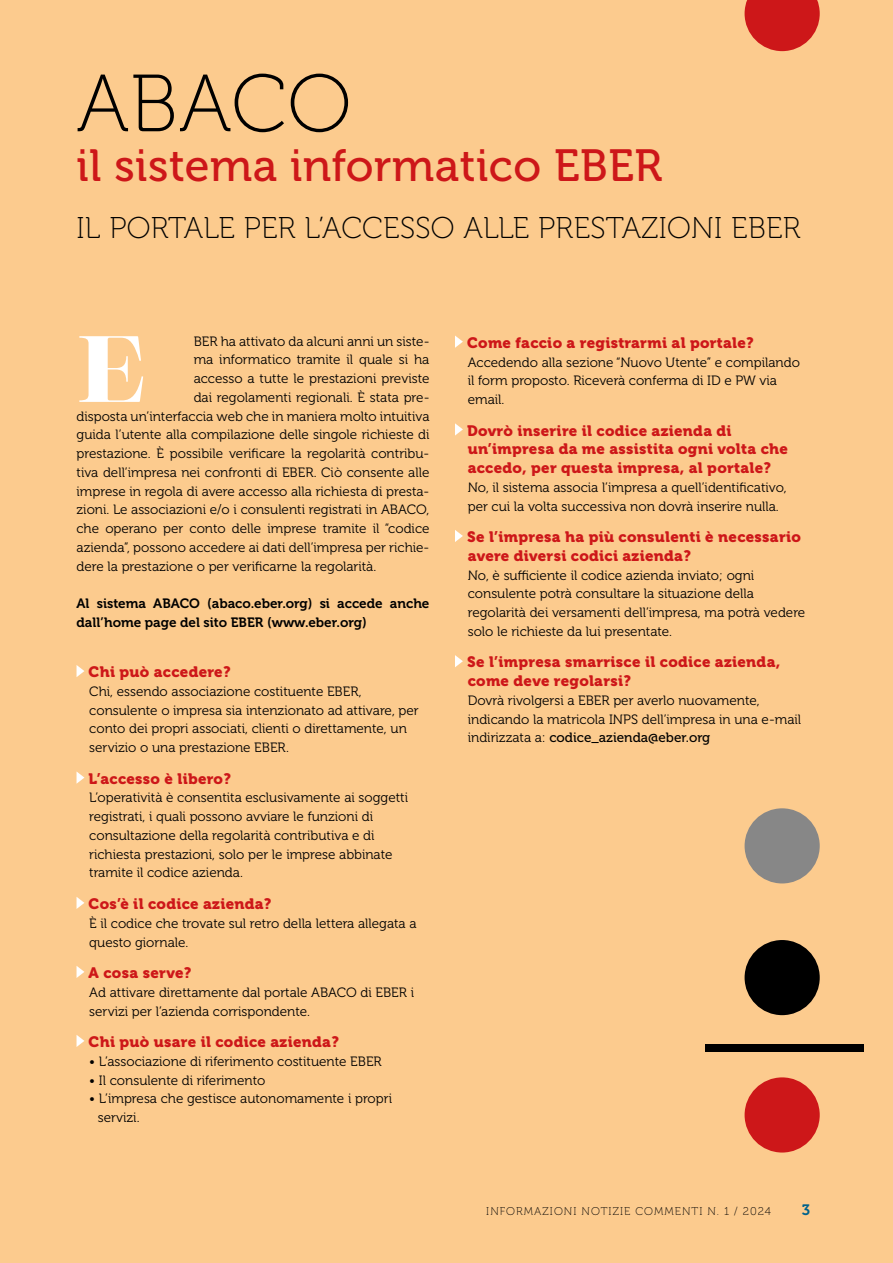
<style>
.page{position:relative;width:893px;height:1263px;background:#fccb8e}
.page>*{position:absolute;margin:0;border:0;box-sizing:border-box;transform-origin:0 0}
.t1{font:700 93.9px "Encorpada Essential";color:#fff}
.t2{font:81px "Museo 100";letter-spacing:.005em;color:#000}
.t3{font:45px "Museo 500";letter-spacing:.01em;color:#cd1719}
.t4{font:30px "Museo 100";letter-spacing:.01em;color:#000}
.t5{font:15px/18.8px "Museo 900";letter-spacing:.02em;color:#cd1719}
.t6{font:15px "Museo 700";color:#00628b}
.t7{font:13.5px/18.8px "Museo 300";color:#000}
.t8{font:13.5px/18.8px "Museo 700";color:#000}
.t9{font:13.5px "Museo 500";color:#000}
.t10{font:11.25px "Museo 100";letter-spacing:.09em;color:#000}
.s1{font-family:"Museo 300"}
</style>
<div class="page">
<svg style="left:77px;top:665px;width:7px;height:12px"></svg>
<svg style="left:77px;top:772px;width:7px;height:11px"></svg>
<svg style="left:77px;top:897px;width:7px;height:12px"></svg>
<svg style="left:77px;top:966px;width:7px;height:12px"></svg>
<svg style="left:77px;top:1035px;width:7px;height:12px"></svg>
<svg style="left:455px;top:335px;width:8px;height:13px"></svg>
<svg style="left:455px;top:423px;width:8px;height:13px"></svg>
<svg style="left:455px;top:530px;width:8px;height:12px"></svg>
<svg style="left:455px;top:655px;width:8px;height:12px"></svg>
<div style="left:745px;top:1077px;width:75px;height:75px;background:#cd1719;border-radius:50%"></div>
<div style="left:745px;top:940px;width:75px;height:75px;background:#000;border-radius:50%"></div>
<div style="left:745px;top:808px;width:75px;height:75px;background:#878787;border-radius:50%"></div>
<div style="left:705px;top:1044px;width:158px;height:7px;background:#000"></div>
<svg style="left:745px;top:0;width:75px;height:51px"></svg>
<h2 class="t2" style="left:77px;top:60px;width:276px">ABACO</h2>
<h3 class="t3" style="left:77px;top:141px;width:587px">il sistema informatico EBER</h3>
<h3 class="t4" style="left:77px;top:212px;width:726px">IL PORTALE PER L’ACCESSO ALLE PRESTAZIONI EBER</h3>
<h1 class="t1" style="left:77px;top:303px;width:72px">E</h1>
<p class="t7" style="left:194px;top:332px;width:237px">BER ha attivato da alcuni anni un siste-</p>
<p class="t7" style="left:194px;top:351px;width:237px">ma informatico tramite il quale si ha</p>
<p class="t7" style="left:194px;top:369px;width:237px">accesso a tutte le prestazioni previste</p>
<p class="t7" style="left:194px;top:388px;width:237px">dai regolamenti regionali. È stata pre-</p>
<p class="t7" style="left:77px;top:407px;width:354px">disposta un’interfaccia web che in maniera molto intuitiva</p>
<p class="t7" style="left:77px;top:426px;width:354px">guida l’utente alla compilazione delle singole richieste di</p>
<p class="t7" style="left:77px;top:444px;width:354px">prestazione. È possibile verificare la regolarità contribu-</p>
<p class="t7" style="left:77px;top:463px;width:354px">tiva dell’impresa nei confronti di EBER. Ciò consente alle</p>
<p class="t7" style="left:77px;top:482px;width:354px">imprese in regola di avere accesso alla richiesta di presta-</p>
<p class="t7" style="left:77px;top:501px;width:354px">zioni. Le associazioni e/o i consulenti registrati in ABACO,</p>
<p class="t7" style="left:77px;top:519px;width:354px">che operano per conto delle imprese tramite il “codice</p>
<p class="t7" style="left:77px;top:538px;width:354px">azienda”, possono accedere ai dati dell’impresa per richie-</p>
<p class="t7" style="left:77px;top:557px;width:301px">dere la prestazione o per verificarne la regolarità.</p>
<p class="t8" style="left:77px;top:594px;width:354px">Al sistema ABACO (abaco.eber.org) si accede anche dall’home page del sito EBER (www.eber.org)</p>
<p class="t5" style="left:89px;top:663px;width:144px">Chi può accedere?</p>
<p class="t7" style="left:89px;top:682px;width:331px">Chi, essendo associazione costituente EBER, consulente o impresa sia intenzionato ad attivare, per conto dei propri associati, clienti o direttamente, un servizio o una prestazione EBER.</p>
<p class="t5" style="left:89px;top:769px;width:144px">L’accesso è libero?</p>
<p class="t7" style="left:89px;top:789px;width:320px">L’operatività è consentita esclusivamente ai soggetti registrati, i quali possono avviare le funzioni di consultazione della regolarità contributiva e di richiesta prestazioni, solo per le imprese abbinate tramite il codice azienda.</p>
<p class="t5" style="left:89px;top:894px;width:184px">Cos’è il codice azienda?</p>
<p class="t7" style="left:89px;top:914px;width:329px">È il codice che trovate sul retro della lettera allegata a questo giornale.</p>
<p class="t5" style="left:89px;top:963px;width:104px">A cosa serve?</p>
<p class="t7" style="left:89px;top:983px;width:326px">Ad attivare direttamente dal portale ABACO di EBER i servizi per l’azienda corrispondente.</p>
<p class="t5" style="left:89px;top:1032px;width:252px">Chi può usare il codice azienda?</p>
<p class="t7" style="left:89px;top:1052px;width:294px">• L’associazione di riferimento costituente EBER</p>
<p class="t7" style="left:89px;top:1071px;width:178px">• Il consulente di riferimento</p>
<p class="t7" style="left:98px;top:1089px;width:296px;text-indent:-9px">• L’impresa che gestisce autonomamente i propri servizi.</p>
<p class="t5" style="left:467px;top:333px;width:288px">Come faccio a registrarmi al portale?</p>
<p class="t7" style="left:468px;top:353px;width:334px">Accedendo alla sezione “Nuovo Utente” e compilando il form proposto. Riceverà conferma di ID e PW via email.</p>
<p class="t5" style="left:467px;top:421px;width:322px">Dovrò inserire il codice azienda di un’impresa da me assistita ogni volta che accedo, per questa impresa, al portale?</p>
<p class="t7" style="left:468px;top:478px;width:320px">No, il sistema associa l’impresa a quell’identificativo, per cui la volta successiva non dovrà inserire nulla.</p>
<p class="t5" style="left:467px;top:528px;width:335px">Se l’impresa ha più consulenti è necessario avere diversi codici azienda?</p>
<p class="t7" style="left:468px;top:566px;width:339px">No, è sufficiente il codice azienda inviato; ogni consulente potrà consultare la situazione della regolarità dei versamenti dell’impresa, ma potrà vedere solo le richieste da lui presentate.</p>
<p class="t5" style="left:467px;top:653px;width:315px">Se l’impresa smarrisce il codice azienda, come deve regolarsi?</p>
<p class="t7" style="left:468px;top:691px;width:335px">Dovrà rivolgersi a EBER per averlo nuovamente, indicando la matricola INPS dell’impresa in una e-mail</p>
<p class="t9" style="left:468px;top:730px;width:244px"><span class="s1">indirizzata a:</span> codice_azienda@eber.org</p>
<p class="t10" style="left:486px;top:1205px;width:286px">INFORMAZIONI NOTIZIE COMMENTI N. 1 / 2024</p>
<p class="t6" style="left:802px;top:1201px;width:10px">3</p>
</div>
